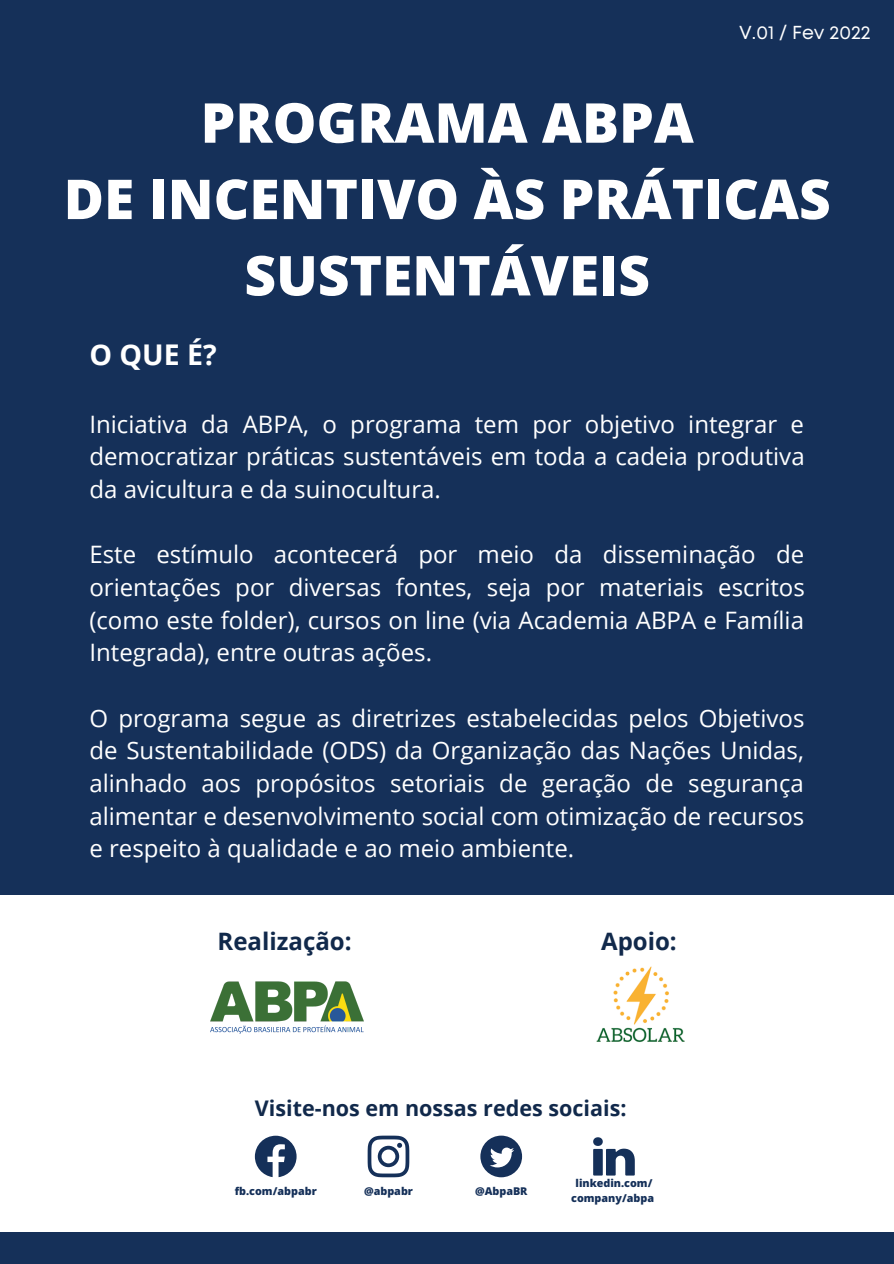
<style>
.page{position:relative;width:894px;height:1264px;background:#fff}
.page>*{position:absolute;margin:0;border:0;box-sizing:border-box;transform-origin:0 0}
.t1{font:800 55.05px/76.3px "Open Sans";color:#fff;text-align:center}
.t2{font:700 28.5px "Open Sans";color:#fff}
.t3{font:24px/32.7px "Open Sans";color:#fff;text-align:justify}
.t4{font:700 24px "Open Sans";color:#11294b}
.t5{font:700 21.6px "Open Sans";color:#11294b}
.t6{font:18.75px "Mont";color:#fff}
.t7{font:800 10.8px "Open Sans Hebrew";color:#153059}
</style>
<div class="page">
<div style="left:0;top:0;width:893px;height:1263px;background:#153059"></div>
<div style="left:0;top:895px;width:893px;height:337px;background:#fff"></div>
<svg style="left:255px;top:1135px;width:41px;height:42px"></svg>
<svg style="left:367px;top:1135px;width:42px;height:42px"></svg>
<svg style="left:480px;top:1135px;width:42px;height:42px"></svg>
<svg style="left:593px;top:1148px;width:41px;height:27px"></svg>
<div style="left:593px;top:1137px;width:9px;height:8px;background:#153059;border-radius:50%"></div>
<img style="left:596px;top:966px;width:89px;height:76px">
<img style="left:210px;top:981px;width:154px;height:53px">
<p class="t6" style="left:739px;top:25px;width:133px">V.01 / Fev 2022</p>
<p class="t1" style="left:200px;top:83px;width:494px">PROGRAMA ABPA</p>
<p class="t1" style="left:64px;top:159px;width:768px">DE INCENTIVO ÀS PRÁTICAS<br>SUSTENTÁVEIS</p>
<p class="t2" style="left:89px;top:334px;width:129px">O QUE É?</p>
<p class="t3" style="left:89px;top:407px;width:716px">Iniciativa da ABPA, o programa tem por objetivo integrar e democratizar práticas sustentáveis em toda a cadeia produtiva da avicultura e da suinocultura.</p>
<p class="t3" style="left:89px;top:537px;width:716px">Este estímulo acontecerá por meio da disseminação de orientações por diversas fontes, seja por materiais escritos (como este folder), cursos on line (via Academia ABPA e Família Integrada), entre outras ações.</p>
<p class="t3" style="left:89px;top:701px;width:716px">O programa segue as diretrizes estabelecidas pelos Objetivos de Sustentabilidade (ODS) da Organização das Nações Unidas, alinhado aos propósitos setoriais de geração de segurança alimentar e desenvolvimento social com otimização de recursos e respeito à qualidade e ao meio ambiente.</p>
<p class="t4" style="left:217px;top:924px;width:135px">Realização:</p>
<p class="t4" style="left:601px;top:924px;width:77px">Apoio:</p>
<p class="t5" style="left:255px;top:1093px;width:373px">Visite-nos em nossas redes sociais:</p>
<p class="t7" style="left:235px;top:1183px;width:83px">fb.com/abpabr</p>
<p class="t7" style="left:475px;top:1183px;width:54px">@AbpaBR</p>
<p class="t7" style="left:364px;top:1183px;width:50px">@abpabr</p>
<p class="t7" style="left:575px;top:1175px;width:78px">linkedin.com/</p>
<p class="t7" style="left:571px;top:1190px;width:84px">company/abpa</p>
</div>
